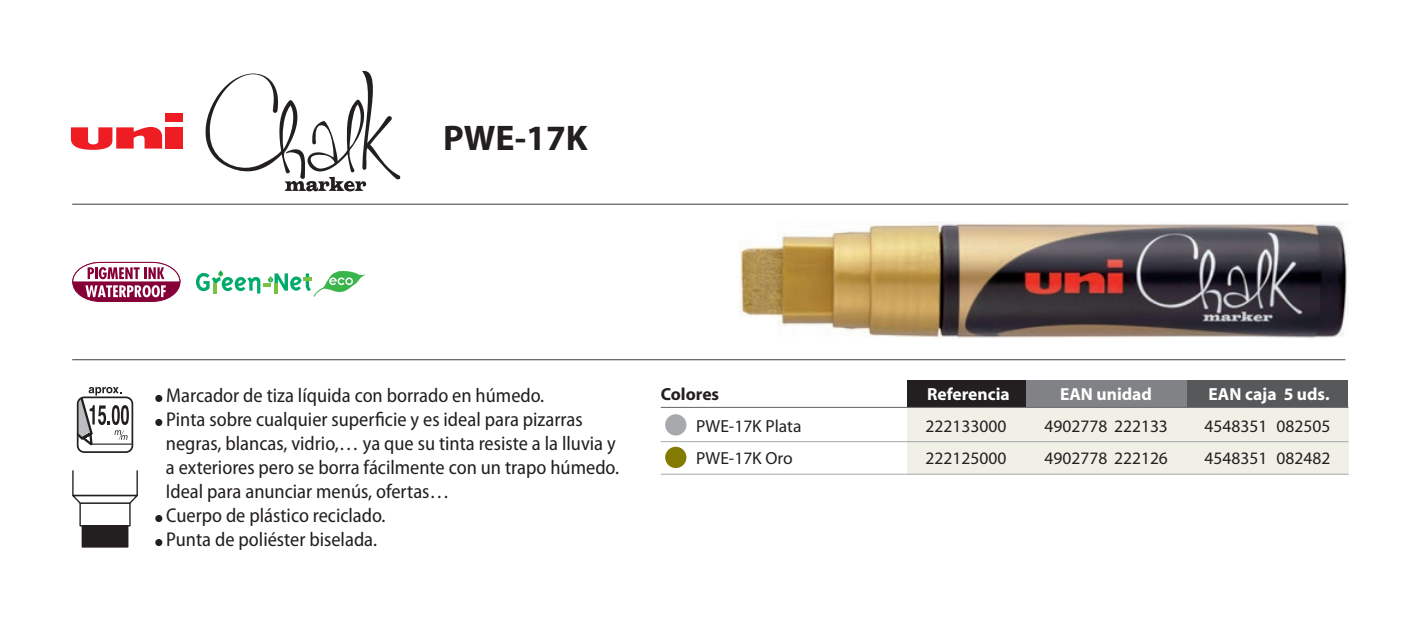
<style>
.page{position:relative;width:1418px;height:617px;background:#fff}
.page>*{position:absolute;margin:0;border:0;box-sizing:border-box;transform-origin:0 0}
.t1{font:700 35.75px "Myriad";color:#231f20}
.t2{font:semi-condensed 20px/24px "Myriad Pro";color:#231f20}
.t3{font:17.5px "Myriad Pro";color:#231f20}
.t4{font:700 17.5px "Myriad";color:#fff}
.t5{font:700 17.5px "Myriad";color:#231f20}
</style>
<div class="page">
<hr style="left:72px;top:359px;width:1273px;height:1px;background:#636366">
<hr style="left:72px;top:203px;width:1276px;height:2px;background:#636366">
<div style="left:907px;top:381px;width:119px;height:27px;background:#231f20"></div>
<div style="left:1026px;top:381px;width:161px;height:27px;background:#808285"></div>
<div style="left:1187px;top:381px;width:161px;height:27px;background:#57585a"></div>
<div style="left:907px;top:407px;width:441px;height:67px;background:#f0f0e7"></div>
<hr style="left:660px;top:407px;width:688px;height:1px;background:#636366">
<hr style="left:660px;top:441px;width:688px;height:1px;background:#a8a9ad">
<hr style="left:660px;top:473px;width:688px;height:1px;background:#a8a9ad">
<div style="left:665px;top:414px;width:21px;height:21px;background:#a8a9ad;border-radius:50%"></div>
<div style="left:665px;top:446px;width:21px;height:22px;background:#837a01;border-radius:50%"></div>
<div style="left:155px;top:395px;width:7px;height:7px;background:#231f20;border-radius:50%"></div>
<div style="left:155px;top:419px;width:7px;height:7px;background:#231f20;border-radius:50%"></div>
<div style="left:155px;top:515px;width:7px;height:7px;background:#231f20;border-radius:50%"></div>
<div style="left:155px;top:539px;width:7px;height:7px;background:#231f20;border-radius:50%"></div>
<div style="left:165px;top:127px;width:18px;height:21px;background:#ee1d23"></div>
<div style="left:165px;top:113px;width:18px;height:8px;background:#ee1d23"></div>
<svg style="left:71px;top:127px;width:91px;height:23px"></svg>
<svg style="left:205px;top:71px;width:195px;height:120px"></svg>
<svg style="left:72px;top:261px;width:109px;height:41px"></svg>
<svg style="left:196px;top:270px;width:169px;height:27px"></svg>
<img style="left:739px;top:221px;width:608px;height:117px">
<div style="left:77px;top:396px;width:56px;height:57px;border:2px solid #231f20;border-radius:6px"></div>
<hr style="left:91px;top:443px;width:41px;height:1px;background:#231f20">
<svg style="left:76px;top:387px;width:53px;height:60px"></svg>
<div style="left:79px;top:502px;width:52px;height:24px;border:1px solid #231f20"></div>
<svg style="left:72px;top:496px;width:66px;height:8px"></svg>
<div style="left:82px;top:525px;width:46px;height:22px;background:#231f20"></div>
<div style="left:72px;top:469px;width:66px;height:27px;border:1px solid #231f20"></div>
<p class="t1" style="left:443px;top:119px;width:146px">PWE-17K</p>
<p class="t2" style="left:166px;top:383px;width:379px">Marcador de tiza líquida con borrado en húmedo.</p>
<p class="t2" style="left:166px;top:407px;width:454px">Pinta sobre cualquier superficie y es ideal para pizarras negras, blancas, vidrio,… ya que su tinta resiste a la lluvia y a exteriores pero se borra fácilmente con un trapo húmedo.<br>Ideal para anunciar menús, ofertas…</p>
<p class="t2" style="left:166px;top:503px;width:221px">Cuerpo de plástico reciclado.</p>
<p class="t2" style="left:166px;top:527px;width:212px">Punta de poliéster biselada.</p>
<p class="t5" style="left:660px;top:385px;width:60px">Colores</p>
<p class="t4" style="left:927px;top:385px;width:84px">Referencia</p>
<p class="t4" style="left:1060px;top:385px;width:93px">EAN unidad</p>
<p class="t4" style="left:1208px;top:385px;width:122px">EAN caja 5 uds.</p>
<p class="t3" style="left:696px;top:415px;width:107px">PWE-17K Plata</p>
<p class="t3" style="left:925px;top:415px;width:82px">222133000</p>
<p class="t3" style="left:1044px;top:415px;width:125px">4902778 222133</p>
<p class="t3" style="left:1204px;top:415px;width:127px">4548351 082505</p>
<p class="t3" style="left:696px;top:447px;width:98px">PWE-17K Oro</p>
<p class="t3" style="left:925px;top:447px;width:82px">222125000</p>
<p class="t3" style="left:1044px;top:447px;width:125px">4902778 222126</p>
<p class="t3" style="left:1204px;top:447px;width:127px">4548351 082482</p>
</div>
